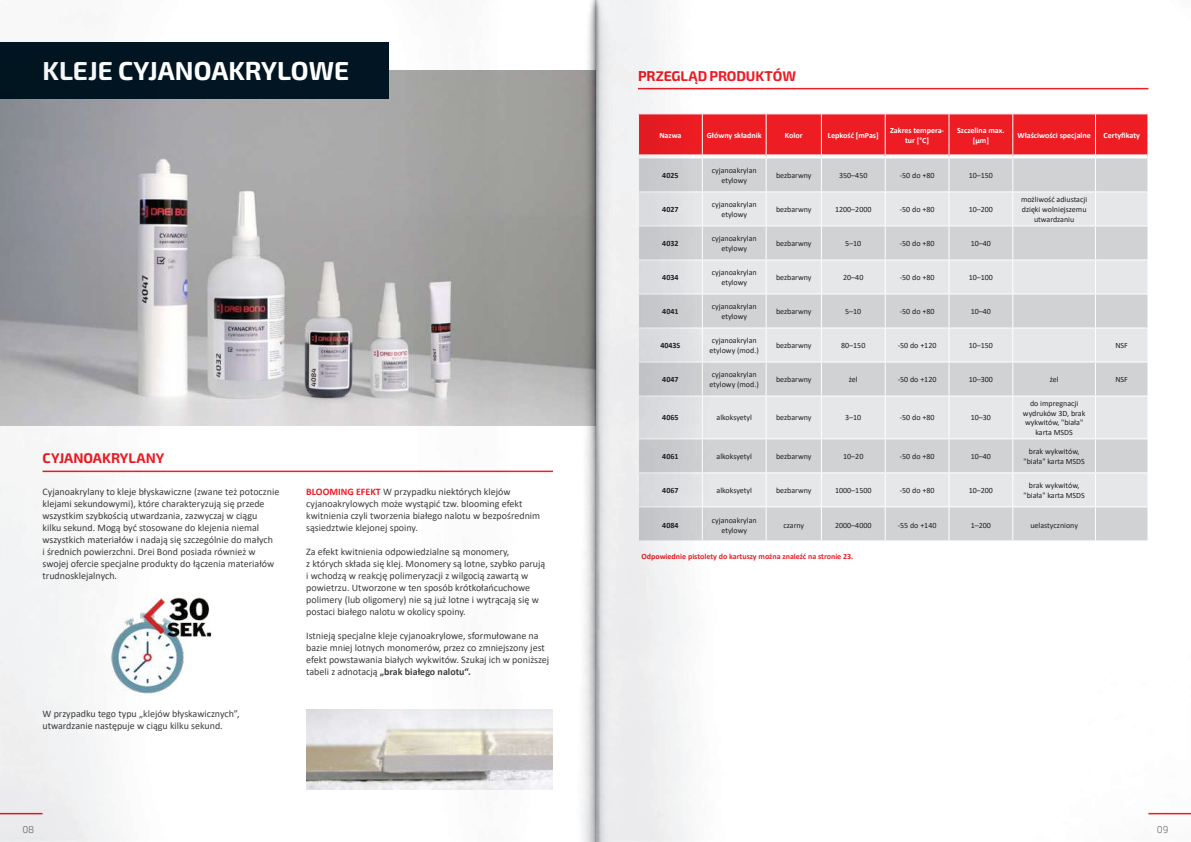
<style>
.page{position:relative;width:1191px;height:842px;background:#fff}
.page>*{position:absolute;margin:0;border:0;box-sizing:border-box;transform-origin:0 0}
.t1{font:26px "Exo 2";color:#fff}
.t2{font:14px "Exo 2";letter-spacing:-.005em;color:#ee1d23}
.t3{font:10px/12px "Calibri";color:#3e3e3f}
.t4{font:10px "Exo 2";color:#6d6e71}
.t5{font:8px/9.6px "Calibri";color:#231f20;text-align:center}
.t6{font:700 8px/9.6px "Calibri";color:#fff;text-align:center}
.t7{font:700 8px "Calibri";color:#ee1d23}
.t8{font:700 8px "Calibri";color:#231f20}
.s1{font-weight:700;color:#ee1d23}
.s2{font-weight:700}
</style>
<div class="page">
<img style="left:0;top:0;width:1191px;height:842px">
<h1 class="t1" style="left:43px;top:53px;width:308px">KLEJE CYJANOAKRYLOWE</h1>
<h2 class="t2" style="left:43px;top:449px;width:123px">CYJANOAKRYLANY</h2>
<p class="t3" style="left:43px;top:485px;width:238px">Cyjanoakrylany to kleje błyskawiczne (zwane też potocznie klejami sekundowymi), które charakteryzują się przede wszystkim szybkością utwardzania, zazwyczaj w ciągu<br>kilku sekund. Mogą być stosowane do klejenia niemal wszystkich materiałów i nadają się szczególnie do małych<br>i średnich powierzchni. Drei Bond posiada również w swojej ofercie specjalne produkty do łączenia materiałów trudnosklejalnych.</p>
<p class="t3" style="left:43px;top:708px;width:199px">W przypadku tego typu „klejów błyskawicznych”, utwardzanie następuje w ciągu kilku sekund.</p>
<p class="t3" style="left:306px;top:485px;width:235px"><span class="s1">BLOOMING EFEKT</span> W przypadku niektórych klejów cyjanoakrylowych może wystąpić tzw. blooming efekt kwitnienia czyli tworzenia białego nalotu w bezpośrednim sąsiedztwie klejonej spoiny.</p>
<p class="t3" style="left:306px;top:545px;width:241px">Za efekt kwitnienia odpowiedzialne są monomery,<br>z których składa się klej. Monomery są lotne, szybko parują i wchodzą w reakcję polimeryzacji z wilgocią zawartą w powietrzu. Utworzone w ten sposób krótkołańcuchowe polimery (lub oligomery) nie są już lotne i wytrącają się w postaci białego nalotu w okolicy spoiny.</p>
<p class="t3" style="left:306px;top:629px;width:244px">Istnieją specjalne kleje cyjanoakrylowe, sformułowane na bazie mniej lotnych monomerów, przez co zmniejszony jest efekt powstawania białych wykwitów. Szukaj ich w poniższej tabeli z adnotacją <span class="s2">„brak białego nalotu“.</span></p>
<h2 class="t2" style="left:638px;top:66px;width:159px">PRZEGLĄD PRODUKTÓW</h2>
<p class="t6" style="left:659px;top:131px;width:24px">Nazwa</p>
<p class="t6" style="left:707px;top:130px;width:56px">Główny składnik</p>
<p class="t6" style="left:785px;top:131px;width:19px">Kolor</p>
<p class="t6" style="left:828px;top:130px;width:52px">Lepkość [mPas]</p>
<p class="t6" style="left:890px;top:127px;width:55px">Zakres tempera&shy;tur [°C]</p>
<p class="t6" style="left:957px;top:127px;width:49px">Szczelina max. [µm]</p>
<p class="t6" style="left:1017px;top:130px;width:75px">Właściwości specjalne</p>
<p class="t6" style="left:1103px;top:130px;width:38px">Certy昀椀katy</p>
<p class="t8" style="left:662px;top:172px;width:18px">4025</p>
<p class="t5" style="left:711px;top:165px;width:46px">cyjanoakrylan etylowy</p>
<p class="t5" style="left:776px;top:170px;width:37px">bezbarwny</p>
<p class="t5" style="left:839px;top:170px;width:30px">350–450</p>
<p class="t5" style="left:899px;top:170px;width:36px">-50 do +80</p>
<p class="t5" style="left:968px;top:170px;width:26px">10–150</p>
<p class="t8" style="left:662px;top:206px;width:18px">4027</p>
<p class="t5" style="left:711px;top:199px;width:46px">cyjanoakrylan etylowy</p>
<p class="t5" style="left:776px;top:204px;width:37px">bezbarwny</p>
<p class="t5" style="left:835px;top:204px;width:38px">1200–2000</p>
<p class="t5" style="left:899px;top:204px;width:36px">-50 do +80</p>
<p class="t5" style="left:968px;top:204px;width:26px">10–200</p>
<p class="t5" style="left:1021px;top:195px;width:68px">możliwość adiustacji dzięki wolniejszemu utwardzaniu</p>
<p class="t8" style="left:662px;top:241px;width:18px">4032</p>
<p class="t5" style="left:711px;top:233px;width:46px">cyjanoakrylan etylowy</p>
<p class="t5" style="left:776px;top:238px;width:37px">bezbarwny</p>
<p class="t5" style="left:845px;top:238px;width:18px">5–10</p>
<p class="t5" style="left:899px;top:238px;width:36px">-50 do +80</p>
<p class="t5" style="left:970px;top:238px;width:22px">10–40</p>
<p class="t8" style="left:662px;top:275px;width:18px">4034</p>
<p class="t5" style="left:711px;top:268px;width:46px">cyjanoakrylan etylowy</p>
<p class="t5" style="left:776px;top:272px;width:37px">bezbarwny</p>
<p class="t5" style="left:843px;top:272px;width:22px">20–40</p>
<p class="t5" style="left:899px;top:272px;width:36px">-50 do +80</p>
<p class="t5" style="left:968px;top:272px;width:26px">10–100</p>
<p class="t8" style="left:662px;top:309px;width:18px">4041</p>
<p class="t5" style="left:711px;top:302px;width:46px">cyjanoakrylan etylowy</p>
<p class="t5" style="left:776px;top:306px;width:37px">bezbarwny</p>
<p class="t5" style="left:845px;top:306px;width:18px">5–10</p>
<p class="t5" style="left:899px;top:306px;width:36px">-50 do +80</p>
<p class="t5" style="left:970px;top:306px;width:22px">10–40</p>
<p class="t8" style="left:660px;top:343px;width:22px">4043S</p>
<p class="t5" style="left:709px;top:336px;width:51px;text-align:left">cyjanoakrylan etylowy (mod.)</p>
<p class="t5" style="left:776px;top:340px;width:37px">bezbarwny</p>
<p class="t5" style="left:841px;top:340px;width:26px">80–150</p>
<p class="t5" style="left:897px;top:340px;width:40px">-50 do +120</p>
<p class="t5" style="left:968px;top:340px;width:26px">10–150</p>
<p class="t5" style="left:1115px;top:340px;width:14px">NSF</p>
<p class="t8" style="left:662px;top:377px;width:18px">4047</p>
<p class="t5" style="left:709px;top:370px;width:51px;text-align:left">cyjanoakrylan etylowy (mod.)</p>
<p class="t5" style="left:776px;top:374px;width:37px">bezbarwny</p>
<p class="t5" style="left:849px;top:374px;width:10px">żel</p>
<p class="t5" style="left:897px;top:374px;width:40px">-50 do +120</p>
<p class="t5" style="left:968px;top:374px;width:26px">10–300</p>
<p class="t5" style="left:1049px;top:374px;width:10px">żel</p>
<p class="t5" style="left:1115px;top:374px;width:14px">NSF</p>
<p class="t8" style="left:662px;top:415px;width:18px">4065</p>
<p class="t5" style="left:716px;top:413px;width:37px">alkoksyetyl</p>
<p class="t5" style="left:776px;top:413px;width:37px">bezbarwny</p>
<p class="t5" style="left:845px;top:413px;width:18px">3–10</p>
<p class="t5" style="left:899px;top:413px;width:36px">-50 do +80</p>
<p class="t5" style="left:970px;top:413px;width:22px">10–30</p>
<p class="t5" style="left:1023px;top:398px;width:64px">do impregnacji wydruków 3D, brak wykwitów, "biała" karta MSDS</p>
<p class="t8" style="left:662px;top:453px;width:18px">4061</p>
<p class="t5" style="left:716px;top:451px;width:37px">alkoksyetyl</p>
<p class="t5" style="left:776px;top:451px;width:37px">bezbarwny</p>
<p class="t5" style="left:843px;top:451px;width:22px">10–20</p>
<p class="t5" style="left:899px;top:451px;width:36px">-50 do +80</p>
<p class="t5" style="left:970px;top:451px;width:22px">10–40</p>
<p class="t5" style="left:1023px;top:446px;width:63px">brak wykwitów, "biała" karta MSDS</p>
<p class="t8" style="left:662px;top:487px;width:18px">4067</p>
<p class="t5" style="left:716px;top:485px;width:37px">alkoksyetyl</p>
<p class="t5" style="left:776px;top:485px;width:37px">bezbarwny</p>
<p class="t5" style="left:835px;top:485px;width:38px">1000–1500</p>
<p class="t5" style="left:899px;top:485px;width:36px">-50 do +80</p>
<p class="t5" style="left:968px;top:485px;width:26px">10–200</p>
<p class="t5" style="left:1023px;top:480px;width:63px">brak wykwitów, "biała" karta MSDS</p>
<p class="t8" style="left:662px;top:522px;width:18px">4084</p>
<p class="t5" style="left:711px;top:515px;width:46px">cyjanoakrylan etylowy</p>
<p class="t5" style="left:783px;top:520px;width:22px">czarny</p>
<p class="t5" style="left:835px;top:520px;width:38px">2000–4000</p>
<p class="t5" style="left:897px;top:520px;width:40px">-55 do +140</p>
<p class="t5" style="left:970px;top:520px;width:22px">1–200</p>
<p class="t5" style="left:1030px;top:520px;width:49px">uelastyczniony</p>
<p class="t7" style="left:641px;top:551px;width:213px">Odpowiednie pistolety do kartuszy można znaleźć na stronie 23.</p>
<p class="t4" style="left:22px;top:823px;width:14px">08</p>
<p class="t4" style="left:1156px;top:823px;width:13px">09</p>
</div>
